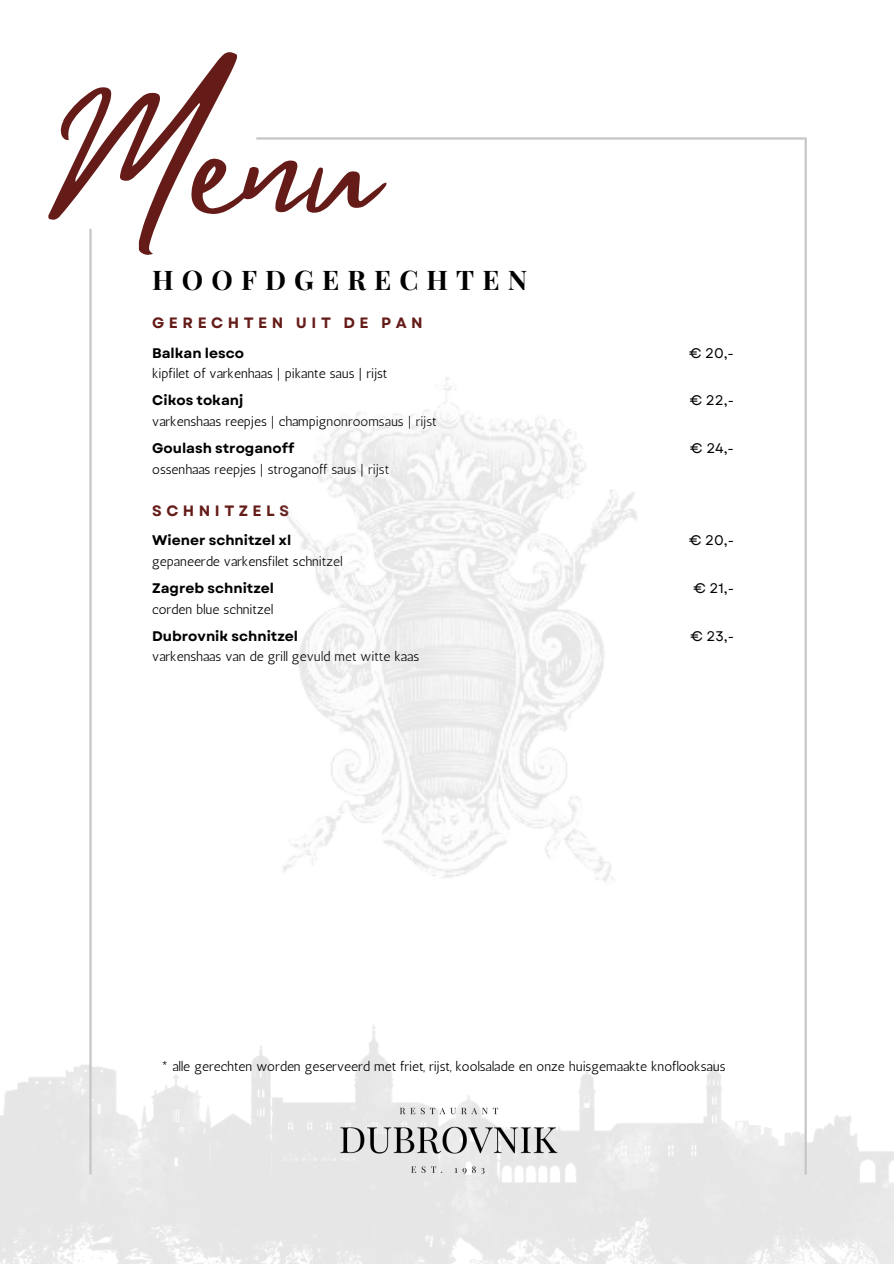
<style>
.page{position:relative;width:894px;height:1264px;background:#fff}
.page>*{position:absolute;margin:0;border:0;box-sizing:border-box;transform-origin:0 0}
.t1{font:168px "Mistrully";color:#651c19}
.t2{font:700 27px "Playfair Display";letter-spacing:.3em;color:#000}
.t3{font:700 15px "Garet";letter-spacing:.3em;color:#651c19}
.t4{font:700 13.95px "Garet";color:#000}
.t5{font:13.95px "Garet";color:#000}
.t6{font:13.5px "Antic";color:#000}
</style>
<div class="page">
<hr style="left:256px;top:137px;width:548px;height:3px;background:#c6c6c6">
<hr style="left:89px;top:229px;width:3px;height:945px;background:#c6c6c6">
<hr style="left:804px;top:137px;width:2px;height:1037px;background:#c6c6c6">
<img style="left:340px;top:1107px;width:217px;height:66px">
<img style="left:282px;top:378px;width:355px;height:507px">
<p class="t1" style="left:54px;top:27px;width:326px">Menu</p>
<h1 class="t2" style="left:152px;top:261px;width:376px">HOOFDGERECHTEN</h1>
<p class="t3" style="left:152px;top:312px;width:272px">GERECHTEN UIT DE PAN</p>
<p class="t4" style="left:152px;top:343px;width:93px">Balkan lesco</p>
<p class="t6" style="left:152px;top:365px;width:236px">kipfilet of varkenhaas | pikante saus | rijst</p>
<h2 class="t5" style="left:689px;top:343px;width:46px">€ 20,-</h2>
<h3 class="t4" style="left:152px;top:390px;width:93px">Cikos tokanj</h3>
<h4 class="t6" style="left:152px;top:413px;width:286px">varkenshaas reepjes | champignonroomsaus | rijst</h4>
<p class="t5" style="left:689px;top:390px;width:46px">€ 22,-</p>
<p class="t4" style="left:152px;top:438px;width:143px">Goulash stroganoff</p>
<p class="t6" style="left:152px;top:461px;width:238px">ossenhaas reepjes | stroganoff saus | rijst</p>
<h4 class="t5" style="left:690px;top:438px;width:45px">€ 24,-</h4>
<p class="t3" style="left:152px;top:500px;width:138px">SCHNITZELS</p>
<p class="t4" style="left:152px;top:530px;width:141px">Wiener schnitzel xl</p>
<h4 class="t6" style="left:152px;top:553px;width:192px">gepaneerde varkensfilet schnitzel</h4>
<p class="t5" style="left:689px;top:530px;width:46px">€ 20,-</p>
<p class="t4" style="left:152px;top:578px;width:123px">Zagreb schnitzel</p>
<h3 class="t6" style="left:152px;top:601px;width:122px">corden blue schnitzel</h3>
<h4 class="t5" style="left:693px;top:578px;width:42px">€ 21,-</h4>
<p class="t4" style="left:152px;top:626px;width:147px">Dubrovnik schnitzel</p>
<p class="t6" style="left:152px;top:648px;width:268px">varkenshaas van de grill gevuld met witte kaas</p>
<h4 class="t5" style="left:690px;top:626px;width:45px">€ 23,-</h4>
<p class="t6" style="left:161px;top:1057px;width:566px">* alle gerechten worden geserveerd met friet, rijst, koolsalade en onze huisgemaakte knoflooksaus</p>
</div>
